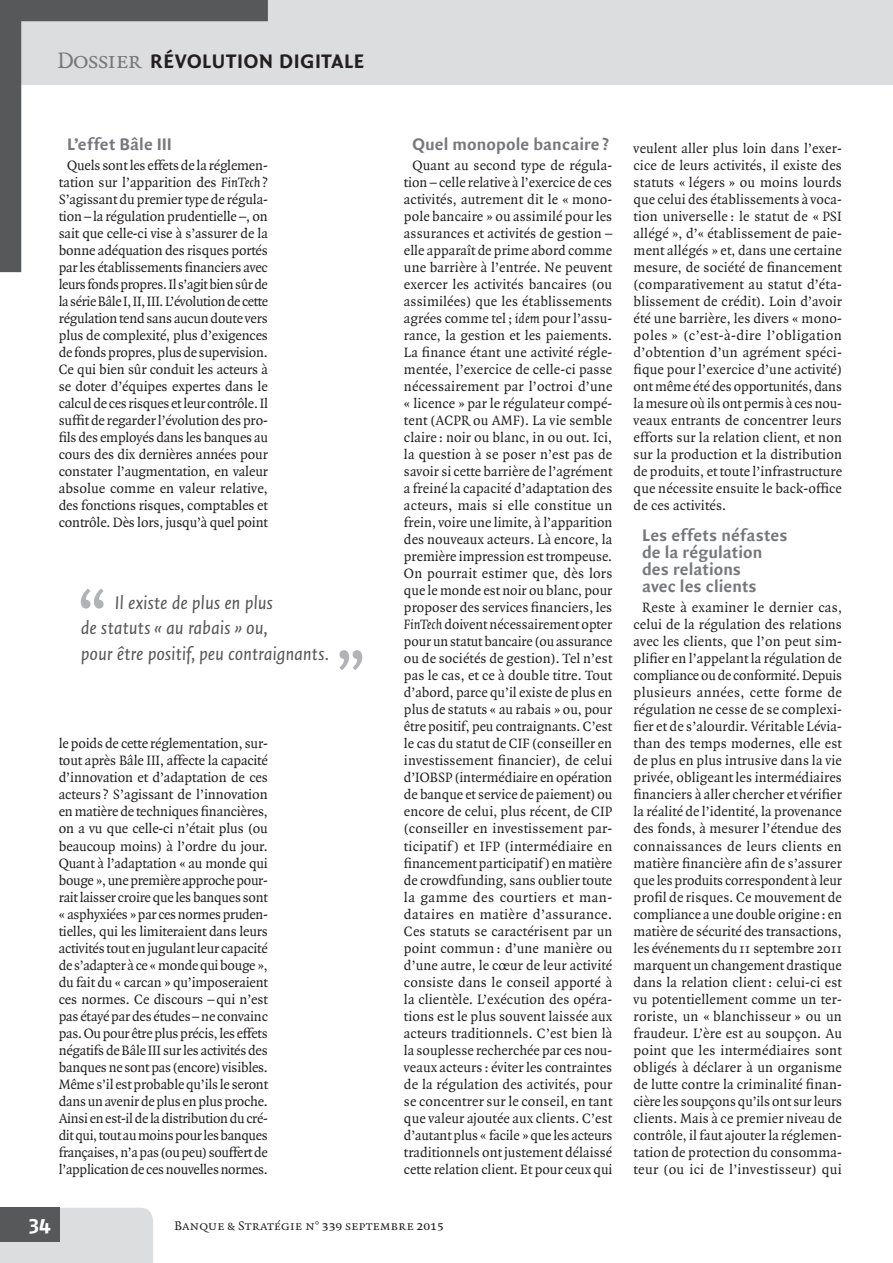
<style>
.page{position:relative;width:893px;height:1263px;background:#fff}
.page>*{position:absolute;margin:0;border:0;box-sizing:border-box;transform-origin:0 0}
.t1{font:700 21px "Quadraat Sans";letter-spacing:.03em;color:#231f20}
._9-FOLIO-GAUCHE{font:21px "Fago No Bold Lf Caps";color:#fff}
._10-EXERGUE{font:italic 19.5px/25.5px "Quadraat Sans";letter-spacing:-.01em;color:#57585a}
.intertitre_2{font:700 18px/17px "Quadraat Sans";letter-spacing:.005em;color:#76787b}
.para{font:14.55px/17px "Quadraat";letter-spacing:.005em;color:#231f20;text-align:center}
.t2{font:13.5px "Quadraat Small Caps";color:#231f20}
.s1{font-family:"Quadraat Small Caps";font-weight:400;font-size:24px;color:#76787b}
.s2{font-style:italic}
</style>
<div class="page">
<div style="left:0;top:0;width:893px;height:85px;background:#dcdddf"></div>
<svg style="left:0;top:0;width:268px;height:272px"></svg>
<div style="left:0;top:1208px;width:153px;height:55px;background:#dcdddf"></div>
<div style="left:0;top:1208px;width:60px;height:34px;background:#57585a"></div>
<svg style="left:81px;top:588px;width:23px;height:21px"></svg>
<svg style="left:339px;top:650px;width:23px;height:20px"></svg>
<h1 class="t1" style="left:57px;top:50px;width:308px"><span class="s1">Dossier</span> RÉVOLUTION DIGITALE</h1>
<p class="intertitre_2" style="left:67px;top:136px;width:106px">L’effet Bâle III</p>
<p class="para" style="left:59px;top:157px;width:211px">Quels sont les effets de la réglemen&shy;tation sur l’apparition des <span class="s2">FinTech</span> ?<br>S’agissant du premier type de régula&shy;tion –la régulation prudentielle –, on sait que celle-ci vise à s’assurer de la bonne adéquation des risques portés par les établissements financiers avec leurs fonds propres. Il s’agit bien sûr de la série Bâle I, II, III. L’évolution de cette régulation tend sans aucun doute vers plus de complexité, plus d’exigences de fonds propres, plus de supervision.<br>Ce qui bien sûr conduit les acteurs à se doter d’équipes expertes dans le calcul de ces risques et leur contrôle. Il suffit de regarder l’évolution des pro&shy;fils des employés dans les banques au cours des dix dernières années pour constater l’augmentation, en valeur absolue comme en valeur relative, des fonctions risques, comptables et contrôle. Dès lors, jusqu’à quel point</p>
<p class="_10-EXERGUE" style="left:81px;top:590px;width:249px;text-indent:34px">Il existe de plus en plus<br>de statuts « au rabais » ou,<br>pour être positif, peu contraignants.</p>
<p class="para" style="left:59px;top:736px;width:211px;text-align:justify">le poids de cette réglementation, sur&shy;tout après Bâle III, affecte la capacité d’innovation et d’adaptation de ces acteurs ? S’agissant de l’innovation en matière de techniques financières, on a vu que celle-ci n’était plus (ou beaucoup moins) à l’ordre du jour.<br>Quant à l’adaptation « au monde qui bouge », une première approche pour&shy;rait laisser croire que les banques sont « asphyxiées » par ces normes pruden&shy;tielles, qui les limiteraient dans leurs activités tout en jugulant leur capacité de s’adapter à ce « monde qui bouge », du fait du « carcan » qu’imposeraient ces normes. Ce discours –qui n’est pas étayé par des études– ne convainc pas. Ou pour être plus précis, les effets négatifs de Bâle III sur les activités des banques ne sont pas (encore) visibles.<br>Même s’il est probable qu’ils le seront dans un avenir de plus en plus proche.<br>Ainsi en est-il de la distribution du cré&shy;dit qui, tout au moins pour les banques françaises, n’a pas (ou peu) souffert de l’application de ces nouvelles normes.</p>
<p class="intertitre_2" style="left:412px;top:136px;width:198px">Quel monopole bancaire ?</p>
<p class="para" style="left:404px;top:157px;width:210px">Quant au second type de régula&shy;tion – celle relative à l’exercice de ces activités, autrement dit le « mono&shy;pole bancaire » ou assimilé pour les assurances et activités de gestion – elle apparaît de prime abord comme une barrière à l’entrée. Ne peuvent exercer les activités bancaires (ou assimilées) que les établissements agrées comme tel ; <span class="s2">idem</span> pour l’assu&shy;rance, la gestion et les paiements.<br>La finance étant une activité régle&shy;mentée, l’exercice de celle-ci passe nécessairement par l’octroi d’une « licence » par le régulateur compé&shy;tent (ACPR ou AMF). La vie semble claire : noir ou blanc, in ou out. Ici, la question à se poser n’est pas de savoir si cette barrière de l’agrément a freiné la capacité d’adaptation des acteurs, mais si elle constitue un frein, voire une limite, à l’apparition des nouveaux acteurs. Là encore, la première impression est trompeuse.<br>On pourrait estimer que, dès lors que le monde est noir ou blanc, pour proposer des services financiers, les <span class="s2">FinTech</span> doivent nécessairement opter pour un statut bancaire (ou assurance ou de sociétés de gestion). Tel n’est pas le cas, et ce à double titre. Tout d’abord, parce qu’il existe de plus en plus de statuts « au rabais » ou, pour être positif, peu contraignants. C’est le cas du statut de CIF (conseiller en investissement financier), de celui d’IOBSP (intermédiaire en opération de banque et service de paiement) ou encore de celui, plus récent, de CIP (conseiller en investissement par&shy;ticipatif ) et IFP (intermédiaire en financement participatif ) en matière de crowdfunding, sans oublier toute la gamme des courtiers et man&shy;dataires en matière d’assurance.<br>Ces statuts se caractérisent par un point commun : d’une manière ou d’une autre, le cœur de leur activité consiste dans le conseil apporté à la clientèle. L’exécution des opéra&shy;tions est le plus souvent laissée aux acteurs traditionnels. C’est bien là la souplesse recherchée par ces nou&shy;veaux acteurs : éviter les contraintes de la régulation des activités, pour se concentrer sur le conseil, en tant que valeur ajoutée aux clients. C’est d’autant plus « facile » que les acteurs traditionnels ont justement délaissé cette relation client. Et pour ceux qui</p>
<p class="_9-FOLIO-GAUCHE" style="left:29px;top:1213px;width:24px">34</p>
<p class="t2" style="left:174px;top:1218px;width:271px">Banque &amp; Stratégie n° 339 septembre 2015</p>
<p class="para" style="left:634px;top:140px;width:210px;text-align:justify">veulent aller plus loin dans l’exer&shy;cice de leurs activités, il existe des statuts « légers » ou moins lourds que celui des établissements à voca&shy;tion universelle : le statut de « PSI allégé », d’« établissement de paie&shy;ment allégés » et, dans une certaine mesure, de société de financement (comparativement au statut d’éta&shy;blissement de crédit). Loin d’avoir été une barrière, les divers « mono&shy;poles » (c’est-à-dire l’obligation d’obtention d’un agrément spéci&shy;fique pour l’exercice d’une activité) ont même été des opportunités, dans la mesure où ils ont permis à ces nou&shy;veaux entrants de concentrer leurs efforts sur la relation client, et non sur la production et la distribution de produits, et toute l’infrastructure que nécessite ensuite le back-office de ces activités.</p>
<p class="intertitre_2" style="left:642px;top:528px;width:147px">Les effets néfastes de la régulation des relations<br>avec les clients</p>
<p class="para" style="left:634px;top:600px;width:210px">Reste à examiner le dernier cas, celui de la régulation des relations avec les clients, que l’on peut sim&shy;plifier en l’appelant la régulation de compliance ou de conformité. Depuis plusieurs années, cette forme de régulation ne cesse de se complexi&shy;fier et de s’alourdir. Véritable Lévia&shy;than des temps modernes, elle est de plus en plus intrusive dans la vie privée, obligeant les intermédiaires financiers à aller chercher et vérifier la réalité de l’identité, la provenance des fonds, à mesurer l’étendue des connaissances de leurs clients en matière financière afin de s’assurer que les produits correspondent à leur profil de risques. Ce mouvement de compliance a une double origine : en matière de sécurité des transactions, les événements du 11 septembre 2011 marquent un changement drastique dans la relation client: celui-ci est vu potentiellement comme un ter&shy;roriste, un « blanchisseur » ou un fraudeur. L’ère est au soupçon. Au point que les intermédiaires sont obligés à déclarer à un organisme de lutte contre la criminalité finan&shy;cière les soupçons qu’ils ont sur leurs clients. Mais à ce premier niveau de contrôle, il faut ajouter la réglemen&shy;tation de protection du consomma&shy;teur (ou ici de l’investisseur) qui</p>
</div>
